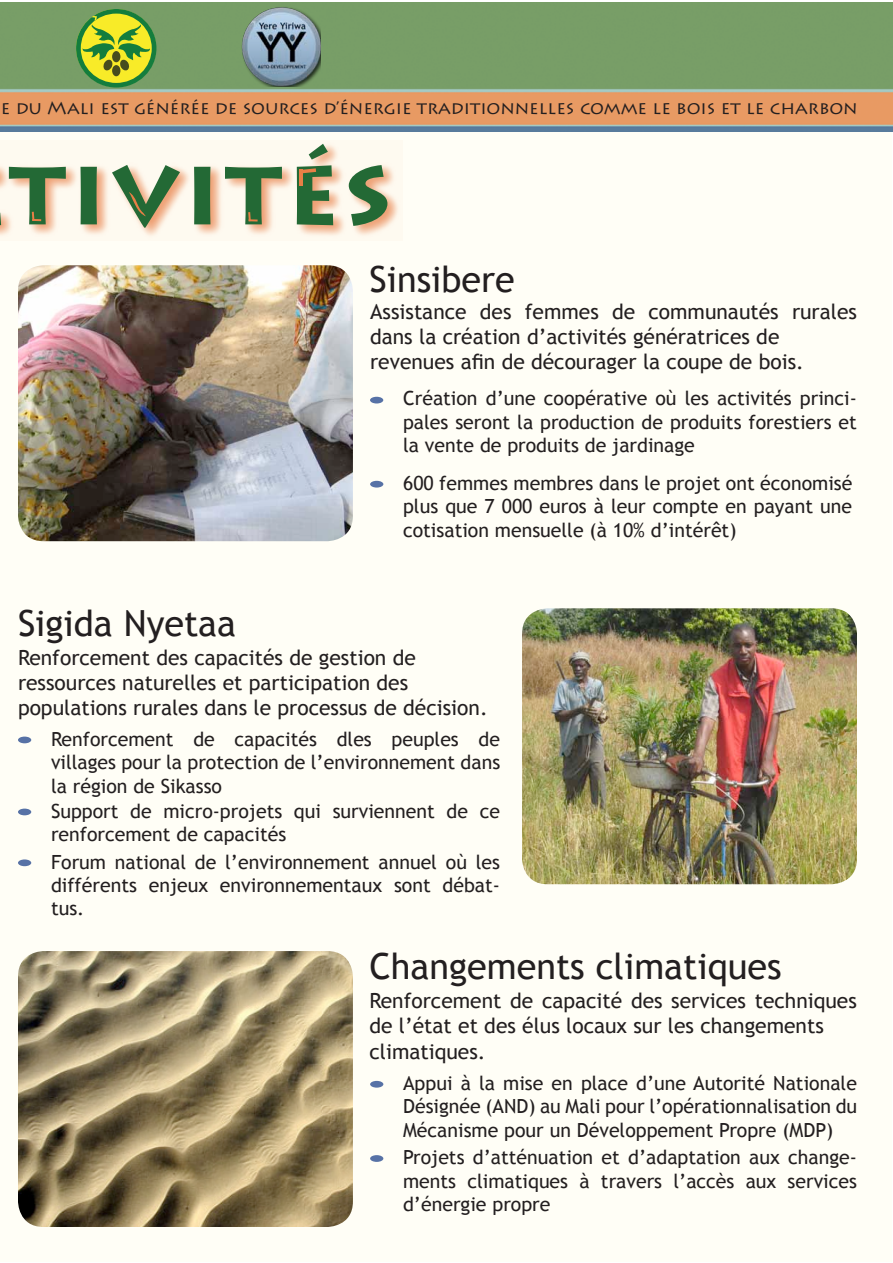
<style>
.page{position:relative;width:893px;height:1263px;background:#fff}
.page>*{position:absolute;margin:0;border:0;box-sizing:border-box;transform-origin:0 0}
.t1{font:700 96px "Lithos Pro";letter-spacing:.05em;color:#236935}
.t2{font:36px "Trebuchet MS";color:#231f20}
.t3{font:21px/25.2px "Trebuchet MS";color:#231f20}
.t4{font:19.5px/23.4px "Trebuchet MS";color:#231f20;text-align:justify}
.t5{font:18px "Lithos Pro";color:#231f20}
</style>
<div class="page">
<div style="left:0;top:132px;width:892px;height:1130px;background:#fffef6"></div>
<img style="left:18px;top:265px;width:335px;height:276px;border-radius:26px">
<img style="left:522px;top:608px;width:335px;height:276px;border-radius:26px">
<img style="left:18px;top:951px;width:335px;height:276px;border-radius:26px">
<img style="left:0;top:3px;width:892px;height:129px">
<div style="left:0;top:140px;width:403px;height:101px;background:#e87f46;opacity:.75"></div>
<svg style="left:129px;top:192px;width:17px;height:24px"></svg>
<div style="left:370px;top:481px;width:13px;height:7px;background:#5772a6;border-radius:50%"></div>
<div style="left:370px;top:397px;width:13px;height:6px;background:#5772a6;border-radius:50%"></div>
<div style="left:18px;top:736px;width:13px;height:7px;background:#5772a6;border-radius:50%"></div>
<div style="left:18px;top:808px;width:13px;height:7px;background:#5772a6;border-radius:50%"></div>
<div style="left:18px;top:859px;width:13px;height:7px;background:#5772a6;border-radius:50%"></div>
<div style="left:370px;top:1081px;width:13px;height:7px;background:#5772a6;border-radius:50%"></div>
<div style="left:370px;top:1155px;width:13px;height:7px;background:#5772a6;border-radius:50%"></div>
<hr style="left:300px;top:169px;width:3px;height:17px;background:#e87f46">
<svg style="left:300px;top:168px;width:16px;height:5px"></svg>
<svg style="left:32px;top:212px;width:9px;height:9px"></svg>
<svg style="left:248px;top:212px;width:10px;height:10px"></svg>
<svg style="left:76px;top:9px;width:80px;height:79px;background:#91b23b"></svg>
<img style="left:238px;top:5px;width:83px;height:81px">
<p class="t5" style="left:1px;top:98px;width:858px">e du Mali est générée de sources d’énergie traditionnelles comme le bois et le charbon</p>
<h1 class="t1" style="left:9px;top:133px;width:384px">tivités</h1>
<h2 class="t2" style="left:369px;top:258px;width:147px">Sinsibere</h2>
<p class="t3" style="left:370px;top:298px;width:488px">Assistance des femmes de communautés rurales dans la création d’activités génératrices de revenues afin de décourager la coupe de bois.</p>
<p class="t4" style="left:403px;top:387px;width:455px">Création d’une coopérative où les activités princi&shy;pales seront la production de produits forestiers et la vente de produits de jardinage</p>
<p class="t4" style="left:403px;top:471px;width:451px">600 femmes membres dans le projet ont économisé plus que 7 000 euros à leur compte en payant une cotisation mensuelle (à 10% d’intérêt)</p>
<h2 class="t2" style="left:18px;top:602px;width:220px">Sigida Nyetaa</h2>
<p class="t3" style="left:18px;top:645px;width:471px">Renforcement des capacités de gestion de ressources naturelles et participation des populations rurales dans le processus de décision.</p>
<p class="t4" style="left:51px;top:727px;width:451px">Renforcement de capacités dles peuples de villages pour la protection de l’environnement dans la région de Sikasso</p>
<p class="t4" style="left:51px;top:799px;width:450px">Support de micro-projets qui surviennent de ce renforcement de capacités</p>
<p class="t4" style="left:51px;top:850px;width:450px">Forum national de l’environnement annuel où les différents enjeux environnementaux sont débat&shy;tus.</p>
<h2 class="t2" style="left:369px;top:945px;width:414px">Changements climatiques</h2>
<p class="t3" style="left:369px;top:988px;width:489px">Renforcement de capacité des services techniques de l’état et des élus locaux sur les changements climatiques.</p>
<p class="t4" style="left:403px;top:1071px;width:456px">Appui à la mise en place d’une Autorité Nationale Désignée (AND) au Mali pour l’opérationnalisation du Mécanisme pour un Développement Propre (MDP)</p>
<p class="t4" style="left:403px;top:1145px;width:455px">Projets d’atténuation et d’adaptation aux change&shy;ments climatiques à travers l’accès aux services d’énergie propre</p>
</div>
